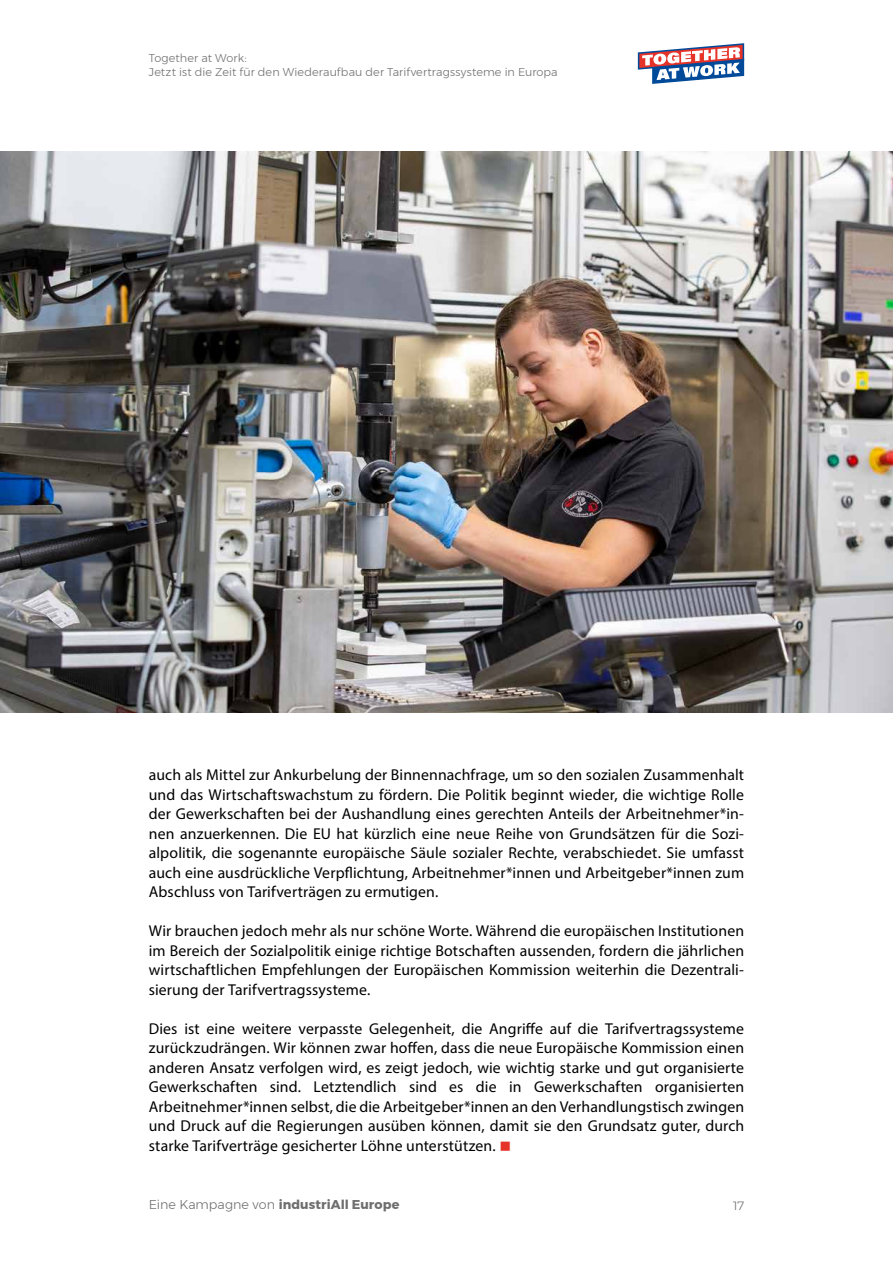
<style>
.page{position:relative;width:893px;height:1263px;background:#fff}
.page>*{position:absolute;margin:0;border:0;box-sizing:border-box;transform-origin:0 0}
.t1{font:15.75px/19.5px "Myriad Pro";letter-spacing:.01em;color:#000;text-align:justify}
.t2{font:700 12.75px "Montserrat";letter-spacing:.005em;color:#706f6f}
.t3{font:300 12px "Montserrat";color:#706f6f}
.t4{font:300 11.25px/13.5px "Montserrat";letter-spacing:.01em;color:#706f6f}
.s1{color:#e63329}
.s2{font-weight:300}
</style>
<div class="page">
<svg style="left:638px;top:43px;width:106px;height:41px"></svg>
<img style="left:0;top:151px;width:893px;height:562px">
<p class="t4" style="left:149px;top:51px;width:410px">Together at Work:<br>Jetzt ist die Zeit für den Wiederaufbau der Tarifvertragssysteme in Europa</p>
<p class="t1" style="left:149px;top:765px;width:597px">auch als Mittel zur Ankurbelung der Binnennachfrage, um so den sozialen Zusammenhalt und das Wirtschaftswachstum zu fördern. Die Politik beginnt wieder, die wichtige Rolle der Gewerkschaften bei der Aushandlung eines gerechten Anteils der Arbeitnehmer*in&shy;nen anzuerkennen. Die EU hat kürzlich eine neue Reihe von Grundsätzen für die Sozi&shy;alpolitik, die sogenannte europäische Säule sozialer Rechte, verabschiedet. Sie umfasst auch eine ausdrückliche Verpflichtung, Arbeitnehmer*innen und Arbeitgeber*innen zum Abschluss von Tarifverträgen zu ermutigen.</p>
<p class="t1" style="left:149px;top:921px;width:597px">Wir brauchen jedoch mehr als nur schöne Worte. Während die europäischen Institutionen im Bereich der Sozialpolitik einige richtige Botschaften aussenden, fordern die jährlichen wirtschaftlichen Empfehlungen der Europäischen Kommission weiterhin die Dezentrali&shy;sierung der Tarifvertragssysteme.</p>
<p class="t1" style="left:149px;top:1018px;width:597px">Dies ist eine weitere verpasste Gelegenheit, die Angriffe auf die Tarifvertragssysteme zurückzudrängen. Wir können zwar hoffen, dass die neue Europäische Kommission einen anderen Ansatz verfolgen wird, es zeigt jedoch, wie wichtig starke und gut organisierte Gewerkschaften sind. Letztendlich sind es die in Gewerkschaften organisierten Arbeitnehmer*innen selbst, die die Arbeitgeber*innen an den Verhandlungstisch zwingen und Druck auf die Regierungen ausüben können, damit sie den Grundsatz guter, durch starke Tarifverträge gesicherter Löhne unterstützen. <span class="s1">■</span></p>
<p class="t2" style="left:149px;top:1194px;width:252px"><span class="s2">Eine Kampagne von</span> industriAll Europe</p>
<p class="t3" style="left:733px;top:1196px;width:13px">17</p>
</div>
